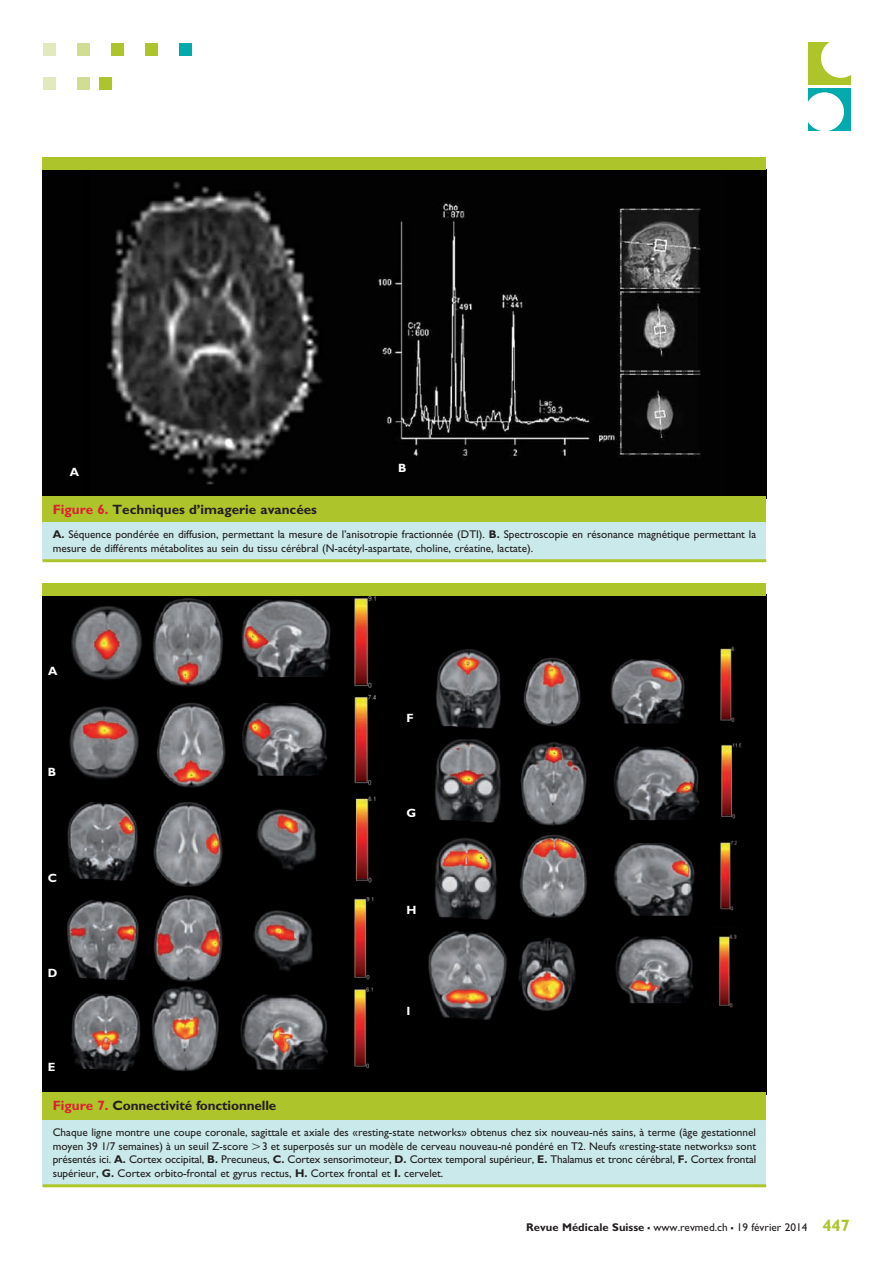
<style>
.page{position:relative;width:894px;height:1264px;background:#fff}
.page>*{position:absolute;margin:0;border:0;box-sizing:border-box;transform-origin:0 0}
.t1{font:700 13.5px "Gill Sans";color:#231f20}
.t2{font:700 12px "Gill Sans";color:#fff}
.t3{font:11.25px/13.5px "Gill Sans";color:#231f20}
.s1{color:#db2032}
.s2{font-weight:700}
.s3{font-family:"European Pi Two"}
.s4{font-weight:700;font-size:16.5px}
.s5{font-weight:700;font-size:16.5px;color:#adc42b}
</style>
<div class="page">
<div style="left:179px;top:43px;width:12px;height:12px;background:#00aaad"></div>
<div style="left:145px;top:43px;width:12px;height:12px;background:#adc42b"></div>
<div style="left:111px;top:43px;width:12px;height:12px;background:#adc42b"></div>
<div style="left:77px;top:43px;width:12px;height:12px;background:#d2dd94"></div>
<div style="left:43px;top:43px;width:12px;height:12px;background:#e2e9bc"></div>
<div style="left:99px;top:77px;width:12px;height:12px;background:#adc42b"></div>
<div style="left:77px;top:77px;width:12px;height:12px;background:#d2dd94"></div>
<div style="left:43px;top:77px;width:12px;height:12px;background:#e2e9bc"></div>
<div style="left:808px;top:43px;width:42px;height:42px;background:#adc42b"></div>
<div style="left:820px;top:38px;width:39px;height:40px;background:#fff;border-radius:50%"></div>
<div style="left:808px;top:88px;width:42px;height:42px;background:#00aaad"></div>
<div style="left:804px;top:92px;width:39px;height:39px;background:#fff;border-radius:50%"></div>
<img style="left:43px;top:170px;width:722px;height:326px">
<div style="left:43px;top:502px;width:722px;height:58px;background:#c9e9ea"></div>
<div style="left:43px;top:496px;width:722px;height:25px;background:#adc42b"></div>
<div style="left:43px;top:157px;width:722px;height:13px;background:#adc42b"></div>
<hr style="left:43px;top:559px;width:722px;height:3px;background:#adc42b">
<img style="left:43px;top:596px;width:722px;height:495px">
<div style="left:43px;top:1112px;width:722px;height:73px;background:#c9e9ea"></div>
<div style="left:43px;top:1091px;width:722px;height:28px;background:#adc42b"></div>
<div style="left:43px;top:583px;width:722px;height:13px;background:#adc42b"></div>
<hr style="left:43px;top:1183px;width:722px;height:3px;background:#adc42b">
<p class="t2" style="left:70px;top:465px;width:11px">A</p>
<p class="t2" style="left:398px;top:460px;width:10px">B</p>
<p class="t1" style="left:53px;top:501px;width:266px"><span class="s1">Figure 6.</span> Techniques d’imagerie avancées</p>
<p class="t3" style="left:53px;top:527px;width:704px"><span class="s2">A.</span> Séquence pondérée en diffusion, permettant la mesure de l’anisotropie fractionnée (DTI). <span class="s2">B.</span> Spectroscopie en résonance magnétique permettant la mesure de différents métabolites au sein du tissu cérébral (N-acétyl-aspartate, choline, créatine, lactate).</p>
<p class="t2" style="left:48px;top:663px;width:11px">A</p>
<p class="t2" style="left:48px;top:764px;width:10px">B</p>
<p class="t2" style="left:48px;top:870px;width:11px">C</p>
<p class="t2" style="left:48px;top:965px;width:11px">D</p>
<p class="t2" style="left:48px;top:1059px;width:9px">E</p>
<p class="t2" style="left:406px;top:710px;width:9px">F</p>
<p class="t2" style="left:406px;top:805px;width:11px">G</p>
<p class="t2" style="left:406px;top:902px;width:11px">H</p>
<p class="t2" style="left:406px;top:1003px;width:5px">I</p>
<p class="t1" style="left:53px;top:1097px;width:225px"><span class="s1">Figure 7.</span> Connectivité fonctionnelle</p>
<p class="t3" style="left:53px;top:1125px;width:704px;text-align:justify">Chaque ligne montre une coupe coronale, sagittale et axiale des «resting-state networks» obtenus chez six nouveau-nés sains, à terme (âge gestationnel moyen 39 1/7 semaines) à un seuil Z-score <span class="s3">L</span>3 et superposés sur un modèle de cerveau nouveau-né pondéré en T2. Neufs «resting-state networks» sont présentés ici. <span class="s2">A.</span> Cortex occipital, <span class="s2">B.</span> Precuneus, <span class="s2">C.</span> Cortex sensorimoteur, <span class="s2">D.</span> Cortex temporal supérieur, <span class="s2">E.</span> Thalamus et tronc cérébral, <span class="s2">F.</span> Cortex frontal supérieur, <span class="s2">G.</span> Cortex orbito-frontal et gyrus rectus, <span class="s2">H.</span> Cortex frontal et <span class="s2">I.</span> cervelet.</p>
<p class="t3" style="left:526px;top:1220px;width:325px"><span class="s2">Revue Médicale Suisse</span> <span class="s4">–</span> www.revmed.ch <span class="s4">–</span> 19 février 2014 <span class="s5">447</span></p>
</div>
